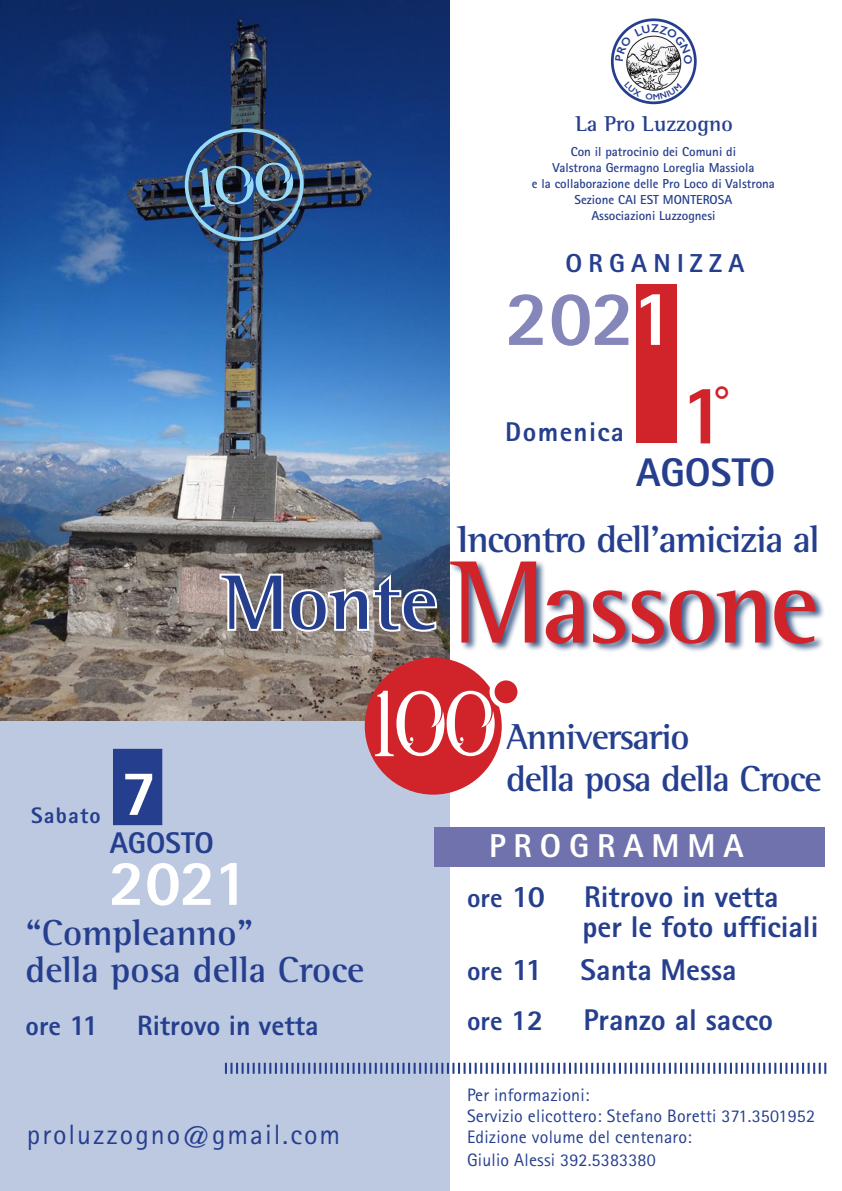
<style>
.page{position:relative;width:842px;height:1191px;background:#fff}
.page>*{position:absolute;margin:0;border:0;box-sizing:border-box;transform-origin:0 0}
.No_Spacing{font:700 109.6px "Rotis Semi Serif";letter-spacing:-.03em;color:#d1232a;scale:.95 1}
.No_Spacing-2{font:88px "Annabel 1";color:#fff;scale:.78 1}
.No_Spacing-3{font:800 84px "Rotis Sans Serif";color:#d1232a}
.No_Spacing-4{font:700 79px "Rotis Semi Serif";color:#253f8e}
.No_Spacing-5{font:800 78.4px "Rotis Sans Serif";color:#8586ba}
.No_Spacing-6{font:800 64.8px "Rotis Sans Serif";color:#fff}
.No_Spacing-7{font:700 42.2px "Goudy";color:#d1232a}
.No_Spacing-8{font:800 40px "Rotis Sans Serif";color:#253f8e}
.No_Spacing-9{font:700 38.4px "Rotis Semi Serif";letter-spacing:-.03em;color:#253f8e}
.No_Spacing-10{font:700 37px "Rotis Semi Serif";letter-spacing:-.03em;color:#253f8e}
.No_Spacing-11{font:700 37px "Rotis Semi Serif";color:#253f8e}
.No_Spacing-12{font:800 33px "Rotis Sans Serif";letter-spacing:.24em;color:#fff}
.No_Spacing-13{font:800 30px "Rotis Sans Serif";color:#253f8e}
.No_Spacing-14{font:800 29.9px "Rotis Sans Serif";color:#253f8e}
.No_Spacing-15{font:28px "Rotis Sans Serif";letter-spacing:.07em;color:#253f8e}
.No_Spacing-16{font:800 28px "Rotis Sans Serif";color:#253f8e}
.No_Spacing-17{font:800 27.2px "Rotis Sans Serif";letter-spacing:.05em;color:#253f8e}
.No_Spacing-18{font:800 27px "Rotis Sans Serif";color:#253f8e}
.No_Spacing-19{font:800 26px "Rotis Sans Serif";letter-spacing:.24em;color:#253f8e}
.No_Spacing-20{font:800 22.4px "Rotis Sans Serif";letter-spacing:.05em;color:#253f8e}
.No_Spacing-21{font:700 22px "Rotis Semi Serif";color:#253f8e}
.No_Spacing-22{font:18px "Rotis Sans Serif";letter-spacing:.01em;color:#253f8e}
.No_Spacing-23{font:700 13px "Rotis Sans Serif";color:#253f8e}
.s1{color:#fff}
.s2{font-size:120.3px}
.s3{font-size:29px}
.s4{font-size:31px}
</style>
<div class="page">
<div style="left:0;top:0;width:450px;height:1191px;background:#bdc9e1"></div>
<img style="left:0;top:0;width:450px;height:720px">
<div style="left:636px;top:284px;width:41px;height:158px;background:#d1232a"></div>
<div style="left:113px;top:749px;width:49px;height:76px;background:#253f8e"></div>
<svg style="left:225px;top:1062px;width:601px;height:11px"></svg>
<svg style="left:612px;top:20px;width:83px;height:83px"></svg>
<div style="left:611px;top:18px;width:86px;height:86px;border:3px solid #253f8e;border-radius:50%"></div>
<img style="left:627px;top:36px;width:54px;height:54px;border-radius:27px">
<div style="left:448px;top:560px;width:377px;height:93px;background:#002c68;opacity:.75"></div>
<div style="left:365px;top:657px;width:137px;height:137px;background:#d1232a;border-radius:50%"></div>
<div style="left:434px;top:827px;width:390px;height:40px;background:#6f72ad"></div>
<svg style="left:217px;top:570px;width:223px;height:63px;background:#a7a3a3"></svg>
<svg style="left:492px;top:678px;width:28px;height:28px"></svg>
<div style="left:489px;top:675px;width:33px;height:33px;border:5px solid #fff;border-radius:50%"></div>
<svg style="left:624px;top:82px;width:58px;height:18px"></svg>
<svg style="left:615px;top:24px;width:78px;height:40px"></svg>
<img style="left:178px;top:122px;width:132px;height:126px">
<p class="No_Spacing-21" style="left:575px;top:111px;width:159px">La Pro Luzzogno</p>
<p class="No_Spacing-23" style="left:571px;top:143px;width:167px">Con il patrocinio dei Comuni di</p>
<p class="No_Spacing-23" style="left:552px;top:159px;width:203px">Valstrona Germagno Loreglia Massiola</p>
<p class="No_Spacing-23" style="left:532px;top:175px;width:245px">e la collaborazione delle Pro Loco di Valstrona</p>
<p class="No_Spacing-23" style="left:575px;top:191px;width:159px">Sezione CAI EST MONTEROSA</p>
<p class="No_Spacing-23" style="left:591px;top:207px;width:126px">Associazioni Luzzognesi</p>
<p class="No_Spacing-19" style="left:565px;top:246px;width:180px">ORGANIZZA</p>
<p class="No_Spacing-5" style="left:505px;top:268px;width:172px">202<span class="s1">1</span></p>
<p class="No_Spacing-17" style="left:505px;top:414px;width:120px">Domenica</p>
<p class="No_Spacing-3" style="left:680px;top:361px;width:48px">1</p>
<p class="No_Spacing-7" style="left:713px;top:376px;width:18px">°</p>
<p class="No_Spacing-8" style="left:636px;top:447px;width:141px">AGOSTO</p>
<p class="No_Spacing-20" style="left:31px;top:801px;width:71px">Sabato</p>
<p class="No_Spacing-6" style="left:121px;top:751px;width:38px">7</p>
<p class="No_Spacing-4" style="left:222px;top:555px;width:217px">Monte</p>
<p class="No_Spacing-9" style="left:457px;top:516px;width:364px">Incontro dell’amicizia al</p>
<p class="No_Spacing" style="left:451px;top:540px;width:388px"><span class="s2">M</span>assone</p>
<p class="No_Spacing-2" style="left:373px;top:657px;width:159px">100</p>
<p class="No_Spacing-10" style="left:506px;top:714px;width:185px">Anniversario</p>
<p class="No_Spacing-10" style="left:506px;top:756px;width:317px">della posa della Croce</p>
<p class="No_Spacing-14" style="left:110px;top:824px;width:106px">AGOSTO</p>
<p class="No_Spacing-6" style="left:109px;top:841px;width:142px">2021</p>
<p class="No_Spacing-11" style="left:26px;top:910px;width:229px">“Compleanno”</p>
<p class="No_Spacing-11" style="left:26px;top:947px;width:340px">della posa della Croce</p>
<p class="No_Spacing-18" style="left:26px;top:1009px;width:75px">ore <span class="s3">11</span></p>
<p class="No_Spacing-16" style="left:137px;top:1008px;width:183px">Ritrovo in vetta</p>
<p class="No_Spacing-15" style="left:27px;top:1117px;width:315px">proluzzogno@gmail.com</p>
<p class="No_Spacing-12" style="left:489px;top:824px;width:256px">PROGRAMMA</p>
<p class="No_Spacing-18" style="left:467px;top:881px;width:80px">ore <span class="s4">10</span></p>
<p class="No_Spacing-13" style="left:584px;top:878px;width:196px">Ritrovo in vetta</p>
<p class="No_Spacing-13" style="left:582px;top:907px;width:238px">per le foto ufficiali</p>
<p class="No_Spacing-18" style="left:467px;top:953px;width:77px">ore <span class="s4">11</span></p>
<p class="No_Spacing-13" style="left:581px;top:950px;width:158px">Santa Messa</p>
<p class="No_Spacing-18" style="left:467px;top:1003px;width:78px">ore <span class="s3">12</span></p>
<p class="No_Spacing-13" style="left:584px;top:1000px;width:191px">Pranzo al sacco</p>
<p class="No_Spacing-22" style="left:467px;top:1084px;width:124px">Per informazioni:</p>
<p class="No_Spacing-22" style="left:467px;top:1105px;width:350px">Servizio elicottero: Stefano Boretti 371.3501952</p>
<p class="No_Spacing-22" style="left:467px;top:1126px;width:226px">Edizione volume del centenaro:</p>
<p class="No_Spacing-22" style="left:467px;top:1149px;width:190px">Giulio Alessi 392.5383380</p>
</div>
